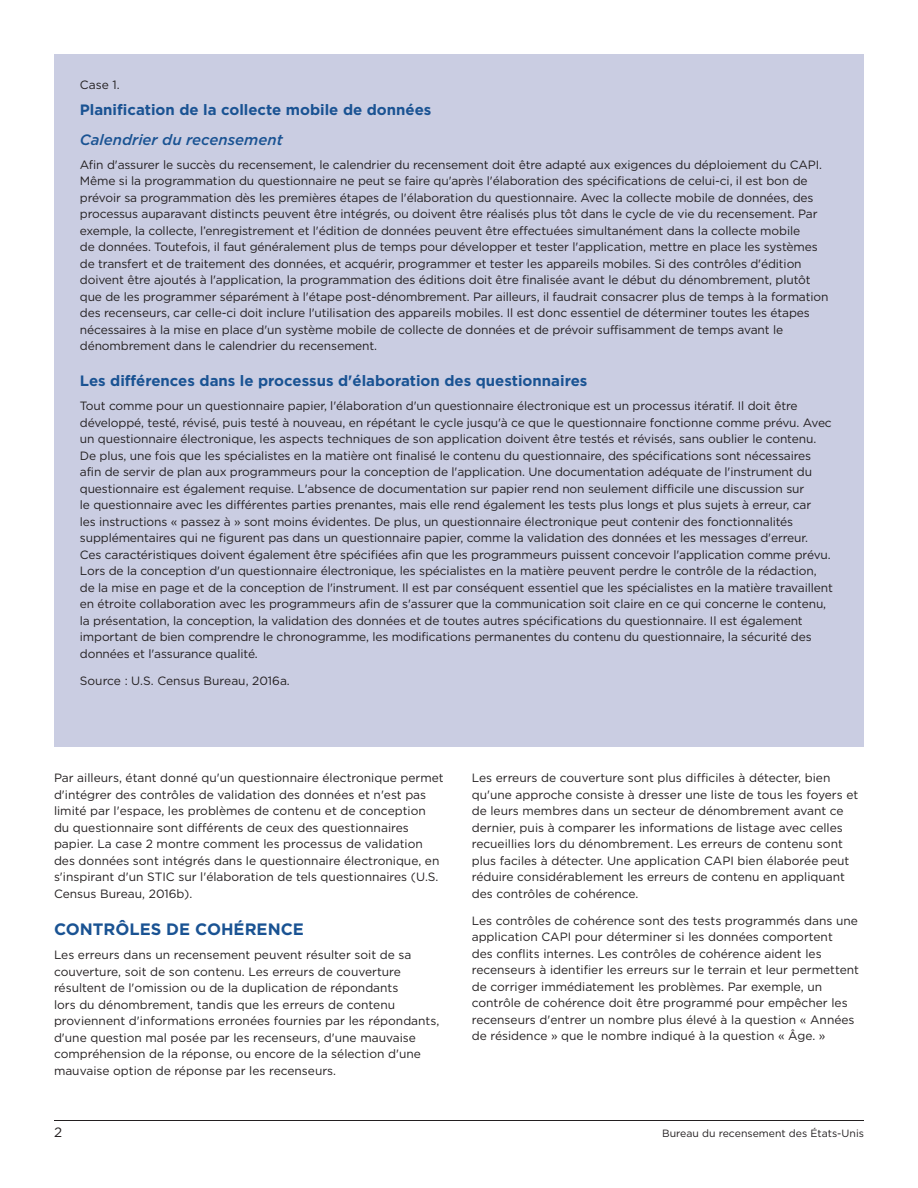
<style>
.page{position:relative;width:918px;height:1188px;background:#fff}
.page>*{position:absolute;margin:0;border:0;box-sizing:border-box;transform-origin:0 0}
.subhead1{font:700 16.5px "Gotham";color:#1a5393}
.subhead2{font:700 15px "Gotham";color:#1a5393}
.subhead3{font:italic 500 15px "Gotham";color:#1a5393}
.t1{font:13.5px "Gotham";color:#231f20}
.body_text{font:12px/16.5px "Gotham";letter-spacing:-.01em;color:#231f20}
.t2{font:10.5px "Gotham";color:#231f20}
</style>
<div class="page">
<hr style="left:54px;top:1120px;width:810px;height:1px;background:#231f20">
<div style="left:54px;top:54px;width:810px;height:693px;background:#cacde2"></div>
<p class="body_text" style="left:80px;top:77px;width:41px">Case 1.</p>
<p class="subhead2" style="left:80px;top:100px;width:353px">Planification de la collecte mobile de données</p>
<p class="subhead3" style="left:80px;top:130px;width:204px">Calendrier du recensement</p>
<p class="body_text" style="left:80px;top:156px;width:750px">Afin d'assurer le succès du recensement, le calendrier du recensement doit être adapté aux exigences du déploiement du CAPI.<br>Même si la programmation du questionnaire ne peut se faire qu'après l'élaboration des spécifications de celui-ci, il est bon de prévoir sa programmation dès les premières étapes de l'élaboration du questionnaire. Avec la collecte mobile de données, des processus auparavant distincts peuvent être intégrés, ou doivent être réalisés plus tôt dans le cycle de vie du recensement. Par exemple, la collecte, l’enregistrement et l'édition de données peuvent être effectuées simultanément dans la collecte mobile<br>de données. Toutefois, il faut généralement plus de temps pour développer et tester l'application, mettre en place les systèmes de transfert et de traitement des données, et acquérir, programmer et tester les appareils mobiles. Si des contrôles d'édition doivent être ajoutés à l'application, la programmation des éditions doit être finalisée avant le début du dénombrement, plutôt que de les programmer séparément à l'étape post-dénombrement. Par ailleurs, il faudrait consacrer plus de temps à la formation des recenseurs, car celle-ci doit inclure l'utilisation des appareils mobiles. Il est donc essentiel de déterminer toutes les étapes nécessaires à la mise en place d'un système mobile de collecte de données et de prévoir suffisamment de temps avant le dénombrement dans le calendrier du recensement.</p>
<p class="subhead2" style="left:80px;top:371px;width:509px">Les différences dans le processus d'élaboration des questionnaires</p>
<p class="body_text" style="left:80px;top:398px;width:755px">Tout comme pour un questionnaire papier, l'élaboration d'un questionnaire électronique est un processus itératif. Il doit être développé, testé, révisé, puis testé à nouveau, en répétant le cycle jusqu'à ce que le questionnaire fonctionne comme prévu. Avec un questionnaire électronique, les aspects techniques de son application doivent être testés et révisés, sans oublier le contenu.<br>De plus, une fois que les spécialistes en la matière ont finalisé le contenu du questionnaire, des spécifications sont nécessaires afin de servir de plan aux programmeurs pour la conception de l'application. Une documentation adéquate de l'instrument du questionnaire est également requise. L'absence de documentation sur papier rend non seulement difficile une discussion sur<br>le questionnaire avec les différentes parties prenantes, mais elle rend également les tests plus longs et plus sujets à erreur, car<br>les instructions « passez à » sont moins évidentes. De plus, un questionnaire électronique peut contenir des fonctionnalités supplémentaires qui ne figurent pas dans un questionnaire papier, comme la validation des données et les messages d'erreur.<br>Ces caractéristiques doivent également être spécifiées afin que les programmeurs puissent concevoir l'application comme prévu.<br>Lors de la conception d'un questionnaire électronique, les spécialistes en la matière peuvent perdre le contrôle de la rédaction, de la mise en page et de la conception de l'instrument. Il est par conséquent essentiel que les spécialistes en la matière travaillent en étroite collaboration avec les programmeurs afin de s'assurer que la communication soit claire en ce qui concerne le contenu, la présentation, la conception, la validation des données et de toutes autres spécifications du questionnaire. Il est également important de bien comprendre le chronogramme, les modifications permanentes du contenu du questionnaire, la sécurité des données et l'assurance qualité.</p>
<p class="body_text" style="left:80px;top:672px;width:212px">Source : U.S. Census Bureau, 2016a.</p>
<p class="body_text" style="left:54px;top:769px;width:391px">Par ailleurs, étant donné qu'un questionnaire électronique permet d'intégrer des contrôles de validation des données et n'est pas limité par l'espace, les problèmes de contenu et de conception du questionnaire sont différents de ceux des questionnaires papier. La case 2 montre comment les processus de validation des données sont intégrés dans le questionnaire électronique, en s'inspirant d'un STIC sur l'élaboration de tels questionnaires (U.S.<br>Census Bureau, 2016b).</p>
<p class="subhead1" style="left:54px;top:918px;width:251px">CONTRÔLES DE COHÉRENCE</p>
<p class="body_text" style="left:54px;top:946px;width:387px">Les erreurs dans un recensement peuvent résulter soit de sa couverture, soit de son contenu. Les erreurs de couverture résultent de l'omission ou de la duplication de répondants<br>lors du dénombrement, tandis que les erreurs de contenu proviennent d'informations erronées fournies par les répondants, d'une question mal posée par les recenseurs, d'une mauvaise compréhension de la réponse, ou encore de la sélection d'une mauvaise option de réponse par les recenseurs.</p>
<p class="body_text" style="left:472px;top:769px;width:388px">Les erreurs de couverture sont plus difficiles à détecter, bien qu'une approche consiste à dresser une liste de tous les foyers et de leurs membres dans un secteur de dénombrement avant ce dernier, puis à comparer les informations de listage avec celles recueillies lors du dénombrement. Les erreurs de contenu sont plus faciles à détecter. Une application CAPI bien élaborée peut réduire considérablement les erreurs de contenu en appliquant des contrôles de cohérence.</p>
<p class="body_text" style="left:472px;top:912px;width:389px">Les contrôles de cohérence sont des tests programmés dans une application CAPI pour déterminer si les données comportent<br>des conflits internes. Les contrôles de cohérence aident les recenseurs à identifier les erreurs sur le terrain et leur permettent de corriger immédiatement les problèmes. Par exemple, un contrôle de cohérence doit être programmé pour empêcher les recenseurs d'entrer un nombre plus élevé à la question « Années de résidence » que le nombre indiqué à la question « Âge. »</p>
<p class="t1" style="left:54px;top:1124px;width:10px">2</p>
<p class="t2" style="left:662px;top:1127px;width:203px">Bureau du recensement des États-Unis</p>
</div>
